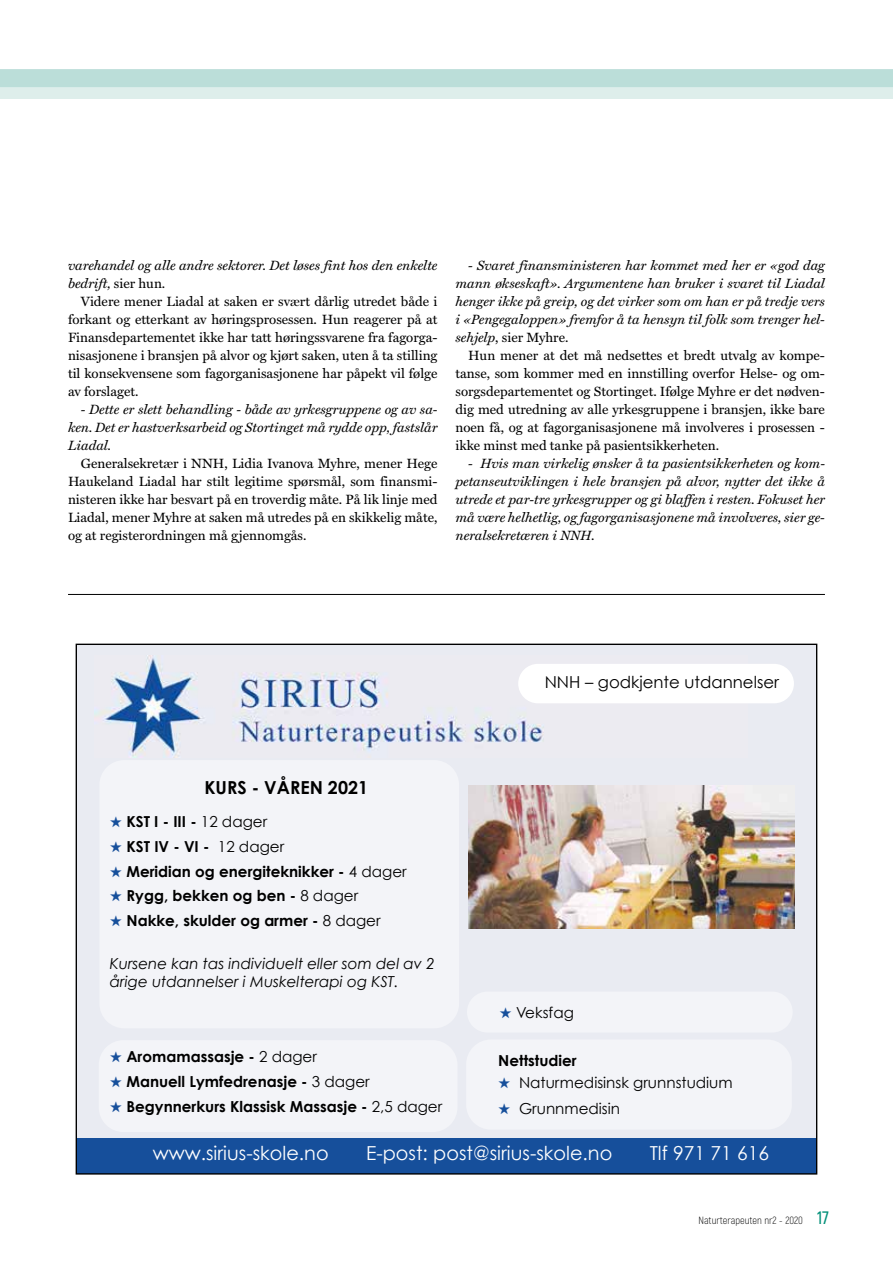
<style>
.page{position:relative;width:893px;height:1263px;background:#fff}
.page>*{position:absolute;margin:0;border:0;box-sizing:border-box;transform-origin:0 0}
.t1{font:19.35px "Century Gothic";color:#fff}
.t2{font:700 17.85px "Century Gothic";color:#000}
.t3{font:16.5px "Century Gothic";color:#000}
.t4{font:700 15.15px "Century Gothic";color:#000}
.t5{font:italic 15.15px/18.1px "Century Gothic";color:#000}
.t6{font:15.15px "Century Gothic";color:#000}
.t7{font:13.5px/18px "Miller Text Roman";color:#000;text-align:justify}
.t8{font:italic 13.5px/18px "Miller Text";color:#000;text-align:justify}
.t9{font:300 10.5px "Akrobat";color:#000}
.s1{font-family:"Miller Text Roman";font-style:normal}
.s2{font-family:"Miller Text";font-style:italic}
.s3{color:#164f9b}
.s4{font-weight:400}
.s5{font-weight:600;font-size:18px;color:#008f78}
</style>
<div class="page">
<svg style="left:0;top:69px;width:893px;height:30px;background:#c9e4e0"></svg>
<div style="left:76px;top:644px;width:740px;height:529px;background:#f3f4f8"></div>
<img style="left:95px;top:655px;width:449px;height:102px">
<div style="left:76px;top:1138px;width:741px;height:36px;background:#164f9b"></div>
<div style="left:518px;top:664px;width:276px;height:39px;background:#fff;border-radius:20px"></div>
<img style="left:468px;top:785px;width:327px;height:144px">
<hr style="left:68px;top:594px;width:757px;height:1px;background:#000">
<p class="t8" style="left:68px;top:256px;width:371px">varehandel og alle andre sektorer. Det løses fint hos den enkelte bedrift, <span class="s1">sier hun.</span></p>
<p class="t7" style="left:68px;top:292px;width:371px;text-indent:13px">Videre mener Liadal at saken er svært dårlig utredet både i forkant og etterkant av høringsprosessen. Hun reagerer på at Finansdepartementet ikke har tatt høringssvarene fra fagorga&shy;nisasjonene i bransjen på alvor og kjørt saken, uten å ta stilling til konsekvensene som fagorganisasjonene har påpekt vil følge av forslaget.</p>
<p class="t8" style="left:68px;top:400px;width:371px;text-indent:13px">- Dette er slett behandling - både av yrkesgruppene og av sa&shy;ken. Det er hastverksarbeid og Stortinget må rydde opp, fastslår Liadal.</p>
<p class="t7" style="left:68px;top:454px;width:371px;text-indent:13px">Generalsekretær i NNH, Lidia Ivanova Myhre, mener Hege Haukeland Liadal har stilt legitime spørsmål, som finansmi&shy;nisteren ikke har besvart på en troverdig måte. På lik linje med Liadal, mener Myhre at saken må utredes på en skikkelig måte, og at registerordningen må gjennomgås.</p>
<p class="t8" style="left:455px;top:256px;width:371px;text-indent:13px">- Svaret finansministeren har kommet med her er «god dag mann økseskaft». Argumentene han bruker i svaret til Liadal henger ikke på greip, og det virker som om han er på tredje vers i «Pengegaloppen» fremfor å ta hensyn til folk som trenger hel-</p>
<p class="t7" style="left:455px;top:328px;width:114px"><span class="s2">sehjelp</span>, sier Myhre.</p>
<p class="t7" style="left:468px;top:346px;width:358px">Hun mener at det må nedsettes et bredt utvalg av kompe-</p>
<p class="t7" style="left:455px;top:364px;width:371px">tanse, som kommer med en innstilling overfor Helse- og om-</p>
<p class="t7" style="left:455px;top:382px;width:371px">sorgsdepartementet og Stortinget. Ifølge Myhre er det nødven-</p>
<p class="t7" style="left:455px;top:400px;width:371px">dig med utredning av alle yrkesgruppene i bransjen, ikke bare</p>
<p class="t7" style="left:455px;top:418px;width:371px">noen få, og at fagorganisasjonene må involveres i prosessen -</p>
<p class="t7" style="left:455px;top:436px;width:265px">ikke minst med tanke på pasientsikkerheten.</p>
<p class="t8" style="left:455px;top:454px;width:371px;text-indent:13px">- Hvis man virkelig ønsker å ta pasientsikkerheten og kom&shy;petanseutviklingen i hele bransjen på alvor, nytter det ikke å utrede et par-tre yrkesgrupper og gi blaffen i resten. Fokuset her må være helhetlig, og fagorganisasjonene må involveres, sier ge&shy;neralsekretæren i NNH.</p>
<h2 class="t2" style="left:204px;top:776px;width:165px">KURS - VÅREN 2021</h2>
<p class="t4" style="left:110px;top:812px;width:159px"><span class="s3">★</span> KST I - III - <span class="s4">12 dager</span></p>
<p class="t4" style="left:110px;top:837px;width:176px"><span class="s3">★</span> KST IV - VI - <span class="s4">12 dager</span></p>
<p class="t4" style="left:110px;top:862px;width:298px"><span class="s3">★</span> Meridian og energiteknikker - <span class="s4">4 dager</span></p>
<p class="t4" style="left:110px;top:886px;width:250px"><span class="s3">★</span> Rygg, bekken og ben - <span class="s4">8 dager</span></p>
<p class="t4" style="left:110px;top:911px;width:272px"><span class="s3">★</span> Nakke, skulder og armer - <span class="s4">8 dager</span></p>
<p class="t5" style="left:110px;top:954px;width:327px">Kursene kan tas individuelt eller som del av 2 årige utdannelser i Muskelterapi og KST.</p>
<p class="t4" style="left:110px;top:1047px;width:209px"><span class="s3">★</span> Aromamassasje - <span class="s4">2 dager</span></p>
<p class="t4" style="left:110px;top:1072px;width:261px"><span class="s3">★</span> Manuell Lymfedrenasje - <span class="s4">3 dager</span></p>
<p class="t4" style="left:110px;top:1096px;width:334px"><span class="s3">★</span> Begynnerkurs Klassisk Massasje - <span class="s4">2,5 dager</span></p>
<p class="t3" style="left:545px;top:672px;width:236px">NNH – godkjente utdannelser</p>
<p class="t6" style="left:500px;top:1003px;width:76px"><span class="s3">★</span> Veksfag</p>
<p class="t4" style="left:498px;top:1051px;width:80px">Nettstudier</p>
<p class="t6" style="left:498px;top:1073px;width:236px"><span class="s3">★</span> Naturmedisinsk grunnstudium</p>
<p class="t6" style="left:498px;top:1099px;width:123px"><span class="s3">★</span> Grunnmedisin</p>
<h1 class="t1" style="left:153px;top:1141px;width:177px">www.sirius-skole.no</h1>
<h1 class="t1" style="left:366px;top:1141px;width:248px">E-post: post@sirius-skole.no</h1>
<h1 class="t1" style="left:650px;top:1141px;width:121px">Tlf 971 71 616</h1>
<p class="t9" style="left:698px;top:1214px;width:132px">Naturterapeuten nr2 - 2020 <span class="s5">17</span></p>
</div>
